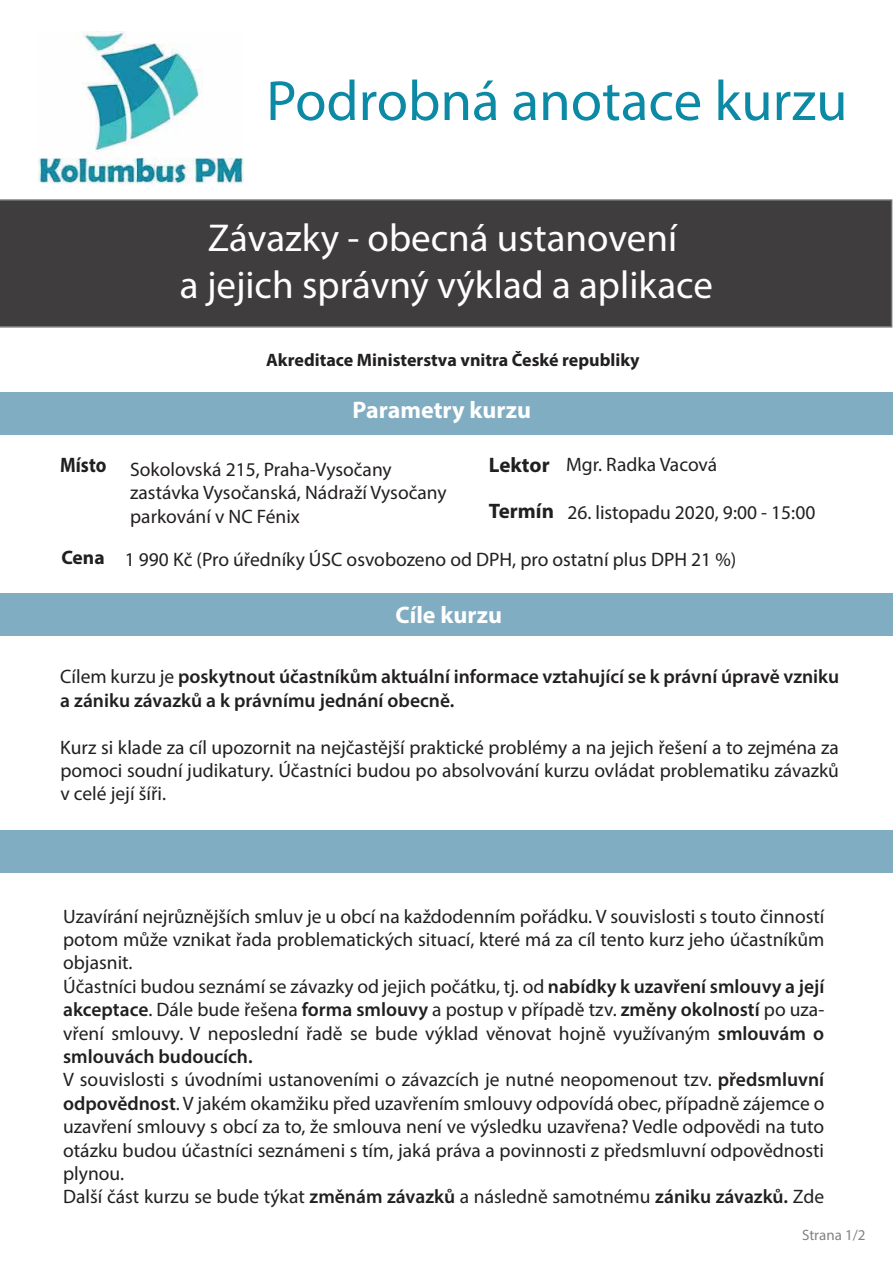
<style>
.page{position:relative;width:893px;height:1263px;background:#fff}
.page>*{position:absolute;margin:0;border:0;box-sizing:border-box;transform-origin:0 0}
.t1{font:57px "Myriad Pro";color:#0c89a5}
.t2{font:39px/46.8px "Myriad Pro";color:#fff;text-align:center}
.t3{font:700 24px "Myriad Pro";color:#fff}
.t4{font:700 21px "Myriad Pro";color:#221f20}
.t5{font:700 21px "Myriad Pro";color:#221f20;scale:.88 1}
.t6{font:19.5px/23.4px "Myriad Pro";color:#221f20;text-align:justify}
.t7{font:600 19.5px/23.4px "Myriad Pro";color:#221f20}
.t8{font:19.5px/23.4px "Myriad Pro";color:#231f20}
.t9{font:700 18px "Myriad Pro";color:#221f20}
.t10{font:15px "Myriad Pro";color:#808284}
.s1{font-weight:700}
.s2{font-weight:400}
.s3{font-weight:600}
</style>
<div class="page">
<div style="left:0;top:199px;width:892px;height:129px;background:#3f3d3d"></div>
<div style="left:0;top:392px;width:893px;height:42px;background:#80adc2"></div>
<div style="left:0;top:593px;width:893px;height:42px;background:#80adc2"></div>
<div style="left:0;top:830px;width:892px;height:42px;background:#80adc2"></div>
<img style="left:38px;top:32px;width:205px;height:152px">
<h1 class="t1" style="left:266px;top:66px;width:583px">Podrobná anotace kurzu</h1>
<h2 class="t2" style="left:180px;top:214px;width:535px">Závazky - obecná ustanovení<br>a jejich správný výklad a aplikace</h2>
<p class="t9" style="left:266px;top:348px;width:375px">Akreditace Ministerstva vnitra České republiky</p>
<p class="t3" style="left:353px;top:394px;width:180px">Parametry kurzu</p>
<p class="t5" style="left:60px;top:451px;width:54px">Místo</p>
<p class="t4" style="left:489px;top:451px;width:62px">Lektor</p>
<p class="t4" style="left:489px;top:498px;width:67px">Termín</p>
<p class="t6" style="left:61px;top:547px;width:676px"><span class="s1">Cena</span> 1 990 Kč (Pro úředníky ÚSC osvobozeno od DPH, pro ostatní plus DPH 21 %)</p>
<p class="t6" style="left:566px;top:453px;width:153px">Mgr. Radka Vacová</p>
<p class="t6" style="left:567px;top:500px;width:249px">26. listopadu 2020, 9:00 - 15:00</p>
<p class="t8" style="left:130px;top:457px;width:318px">Sokolovská 215, Praha-Vysočany zastávka Vysočanská, Nádraží Vysočany parkování v NC Fénix</p>
<p class="t3" style="left:396px;top:599px;width:108px">Cíle kurzu</p>
<p class="t7" style="left:60px;top:665px;width:780px"><span class="s2">Cílem kurzu je</span> poskytnout účastníkům aktuální informace vztahující se k právní úpravě vzniku a zániku závazků a k právnímu jednání obecně.</p>
<p class="t6" style="left:60px;top:735px;width:780px">Kurz si klade za cíl upozornit na nejčastější praktické problémy a na jejich řešení a to zejména za pomoci soudní judikatury. Účastníci budou po absolvování kurzu ovládat problematiku závazků v celé její šíři.</p>
<p class="t6" style="left:63px;top:904px;width:763px;text-align:left">Uzavírání nejrůznějších smluv je u obcí na každodenním pořádku. V souvislosti s touto činností potom může vznikat řada problematických situací, které má za cíl tento kurz jeho účastníkům objasnit.<br>Účastníci budou seznámí se závazky od jejich počátku, tj. od <span class="s3">nabídky k uzavření smlouvy a její akceptace</span>. Dále bude řešena <span class="s3">forma smlouvy</span> a postup v případě tzv. <span class="s3">změny okolností</span> po uza&shy;vření smlouvy. V neposlední řadě se bude výklad věnovat hojně využívaným <span class="s3">smlouvám o smlouvách budoucích.<br></span>V souvislosti s úvodními ustanoveními o závazcích je nutné neopomenout tzv. <span class="s3">předsmluvní odpovědnost</span>. V jakém okamžiku před uzavřením smlouvy odpovídá obec, případně zájemce o uzavření smlouvy s obcí za to, že smlouva není ve výsledku uzavřena? Vedle odpovědi na tuto otázku budou účastníci seznámeni s tím, jaká práva a povinnosti z předsmluvní odpovědnosti plynou.<br>Další část kurzu se bude týkat <span class="s3">změnám závazků</span> a následně samotnému <span class="s3">zániku závazků.</span> Zde</p>
<p class="t10" style="left:802px;top:1225px;width:65px">Strana 1/2</p>
</div>
